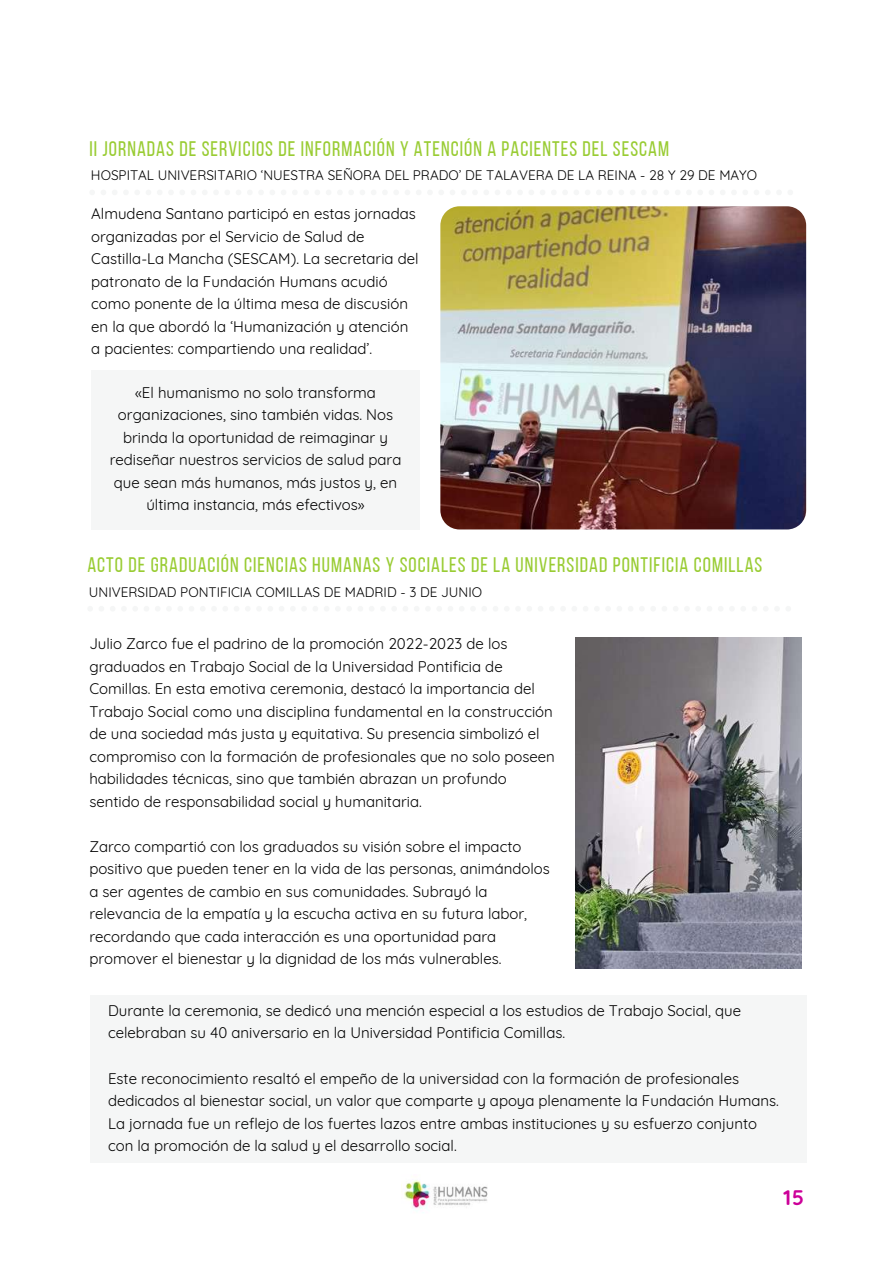
<style>
.page{position:relative;width:894px;height:1264px;background:#fff}
.page>*{position:absolute;margin:0;border:0;box-sizing:border-box;transform-origin:0 0}
.t1{font:21px "Bebas Neue";letter-spacing:.05em;color:#9c3}
.t2{font:700 21px "Quicksand";color:#c09}
.t3{font:15px/22.5px "Quicksand";color:#000}
.t4{font:13.5px "Quicksand";color:#000}
</style>
<div class="page">
<img style="left:401px;top:1180px;width:87px;height:29px">
<img style="left:440px;top:206px;width:366px;height:323px">
<div style="left:91px;top:369px;width:329px;height:160px;background:#f5f6f6"></div>
<div style="left:90px;top:995px;width:716px;height:167px;background:#f5f6f6"></div>
<img style="left:575px;top:637px;width:226px;height:331px">
<h1 class="t1" style="left:89px;top:140px;width:581px">II JORNADAS DE SERVICIOS DE INFORMACIÓN Y ATENCIÓN A PACIENTES DEL SESCAM</h1>
<p class="t4" style="left:91px;top:167px;width:667px">HOSPITAL UNIVERSITARIO ‘NUESTRA SEÑORA DEL PRADO’ DE TALAVERA DE LA REINA - 28 Y 29 DE MAYO</p>
<p class="t3" style="left:91px;top:202px;width:329px">Almudena Santano participó en estas jornadas organizadas por el Servicio de Salud de Castilla-La Mancha (SESCAM). La secretaria del patronato de la Fundación Humans acudió como ponente de la última mesa de discusión en la que abordó la ‘Humanización y atención a pacientes: compartiendo una realidad’.</p>
<p class="t3" style="left:110px;top:381px;width:293px;text-align:center">«El humanismo no solo transforma organizaciones, sino también vidas. Nos brinda la oportunidad de reimaginar y rediseñar nuestros servicios de salud para que sean más humanos, más justos y, en última instancia, más efectivos»</p>
<h1 class="t1" style="left:87px;top:556px;width:676px">ACTO DE GRADUACIÓN CIENCIAS HUMANAS Y SOCIALES DE LA UNIVERSIDAD PONTIFICIA COMILLAS</h1>
<p class="t4" style="left:89px;top:583px;width:394px">UNIVERSIDAD PONTIFICIA COMILLAS DE MADRID - 3 DE JUNIO</p>
<p class="t3" style="left:89px;top:632px;width:467px">Julio Zarco fue el padrino de la promoción 2022-2023 de los graduados en Trabajo Social de la Universidad Pontificia de Comillas. En esta emotiva ceremonia, destacó la importancia del Trabajo Social como una disciplina fundamental en la construcción de una sociedad más justa y equitativa. Su presencia simbolizó el compromiso con la formación de profesionales que no solo poseen habilidades técnicas, sino que también abrazan un profundo sentido de responsabilidad social y humanitaria.</p>
<p class="t3" style="left:89px;top:835px;width:462px">Zarco compartió con los graduados su visión sobre el impacto positivo que pueden tener en la vida de las personas, animándolos a ser agentes de cambio en sus comunidades. Subrayó la relevancia de la empatía y la escucha activa en su futura labor, recordando que cada interacción es una oportunidad para promover el bienestar y la dignidad de los más vulnerables.</p>
<p class="t3" style="left:108px;top:999px;width:634px">Durante la ceremonia, se dedicó una mención especial a los estudios de Trabajo Social, que celebraban su 40 aniversario en la Universidad Pontificia Comillas.</p>
<p class="t3" style="left:108px;top:1066px;width:672px">Este reconocimiento resaltó el empeño de la universidad con la formación de profesionales dedicados al bienestar social, un valor que comparte y apoya plenamente la Fundación Humans.<br>La jornada fue un reflejo de los fuertes lazos entre ambas instituciones y su esfuerzo conjunto con la promoción de la salud y el desarrollo social.</p>
<h1 class="t2" style="left:783px;top:1183px;width:22px">15</h1>
</div>
